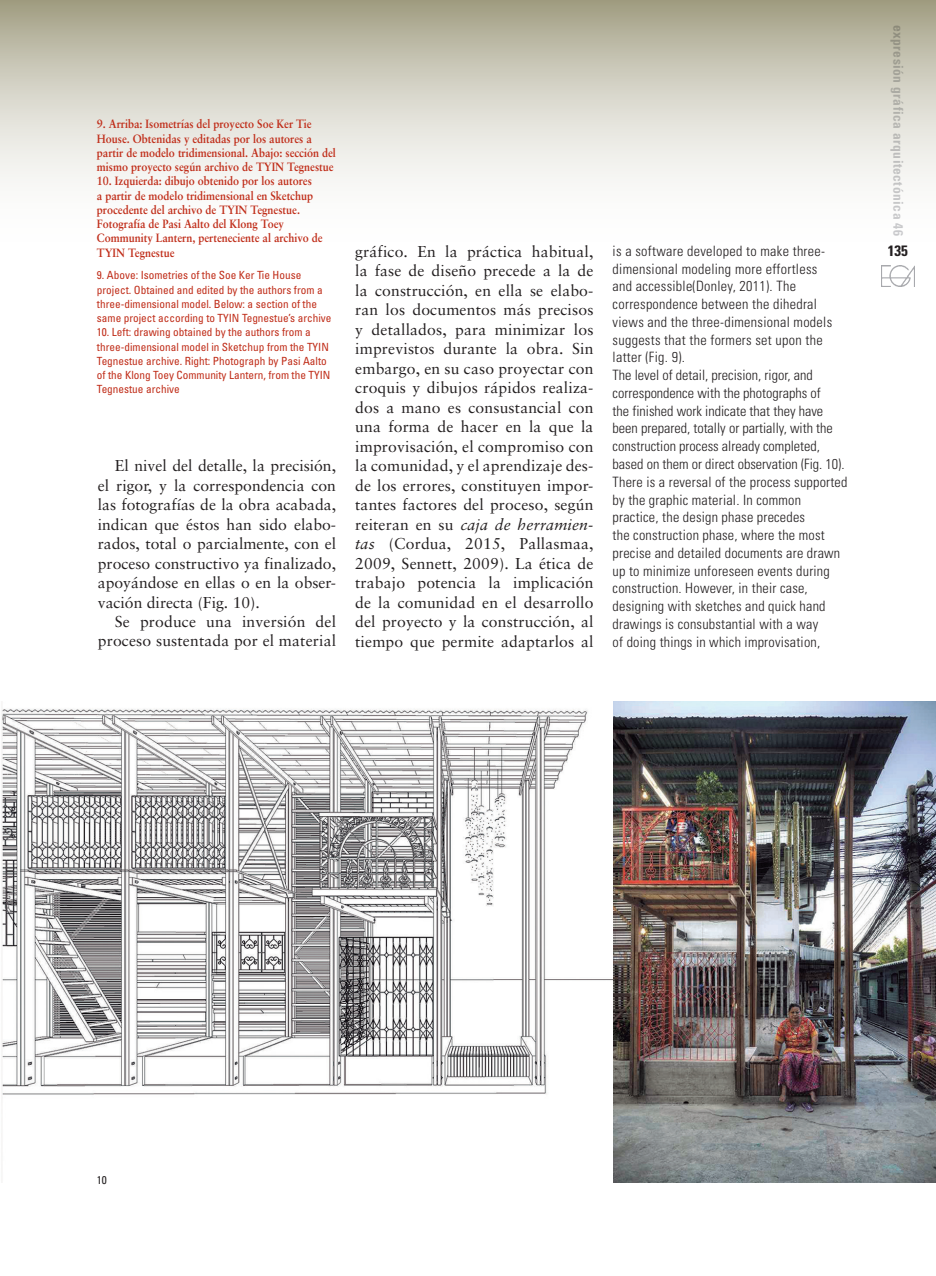
<style>
.page{position:relative;width:936px;height:1276px;background:#fff}
.page>*{position:absolute;margin:0;border:0;box-sizing:border-box;transform-origin:0 0}
.t1{font:15.75px/19.5px "Sabon";letter-spacing:.01em;color:#231f20;text-align:justify}
.t2{font:700 condensed 15px "Univers";color:#231f20}
.t3{font:300 condensed 14.25px/17.7px "Univers";letter-spacing:.015em;color:#231f20}
.t4{font:700 condensed 13.5px "Univers";letter-spacing:.035em;color:#a8a9ad}
.t5{font:700 12px/14.2px "Sabon";color:#c02d19;scale:.9 1}
.t6{font:condensed 11.25px/14.2px "Univers";color:#c02d19}
.PIES_DE_FOTO_INGLES{font:condensed 11.25px "Univers";color:#231f20}
.s1{font-style:italic}
</style>
<div class="page">
<svg style="left:1px;top:0;width:934px;height:183px"></svg>
<img style="left:0;top:0;width:1px;height:183px">
<img style="left:1px;top:701px;width:934px;height:481px">
<img style="left:881px;top:265px;width:33px;height:21px">
<p class="t5" style="left:97px;top:117px;width:267px">9. Arriba: Isometrías del proyecto Soe Ker Tie House. Obtenidas y editadas por los autores a partir de modelo tridimensional. Abajo: sección del mismo proyecto según archivo de TYIN Tegnestue</p>
<p class="t5" style="left:97px;top:174px;width:252px">10. Izquierda: dibujo obtenido por los autores<br>a partir de modelo tridimensional en Sketchup procedente del archivo de TYIN Tegnestue.<br>Fotografía de Pasi Aalto del Klong Toey Community Lantern, perteneciente al archivo de TYIN Tegnestue</p>
<p class="t6" style="left:97px;top:268px;width:236px">9. Above: Isometries of the Soe Ker Tie House project. Obtained and edited by the authors from a three-dimensional model. Below: a section of the same project according to TYIN Tegnestue’s archive</p>
<p class="t6" style="left:97px;top:325px;width:235px">10. Left: drawing obtained by the authors from a three-dimensional model in Sketchup from the TYIN Tegnestue archive. Right: Photograph by Pasi Aalto of the Klong Toey Community Lantern, from the TYIN Tegnestue archive</p>
<p class="t1" style="left:98px;top:456px;width:240px;text-indent:17px">El nivel del detalle, la precisión, el rigor, y la correspondencia con las fotografías de la obra acabada, indican que éstos han sido elabo&shy;rados, total o parcialmente, con el proceso constructivo ya finalizado, apoyándose en ellas o en la obser&shy;vación directa (Fig. 10).</p>
<p class="t1" style="left:98px;top:611px;width:240px;text-align:right">Se produce una inversión del proceso sustentada por el material</p>
<p class="t1" style="left:355px;top:241px;width:240px">gráfico. En la práctica habitual, la fase de diseño precede a la de la construcción, en ella se elabo&shy;ran los documentos más precisos y detallados, para minimizar los imprevistos durante la obra. Sin embargo, en su caso proyectar con croquis y dibujos rápidos realiza&shy;dos a mano es consustancial con una forma de hacer en la que la improvisación, el compromiso con la comunidad, y el aprendizaje des&shy;de los errores, constituyen impor&shy;tantes factores del proceso, según reiteran en su <span class="s1">caja de herramien&shy;tas</span> (Cordua, 2015, Pallasmaa, 2009, Sennett, 2009). La ética de trabajo potencia la implicación de la comunidad en el desarrollo del proyecto y la construcción, al tiempo que permite adaptarlos al</p>
<p class="t3" style="left:612px;top:242px;width:221px">is a software developed to make three&shy;dimensional modeling more effortless and accessible(Donley, 2011). The correspondence between the dihedral views and the three-dimensional models suggests that the formers set upon the latter (Fig. 9).</p>
<p class="t3" style="left:612px;top:366px;width:233px">The level of detail, precision, rigor, and correspondence with the photographs of<br>the finished work indicate that they have been prepared, totally or partially, with the construction process already completed, based on them or direct observation (Fig. 10).</p>
<p class="t3" style="left:612px;top:473px;width:236px">There is a reversal of the process supported by the graphic material. In common practice, the design phase precedes<br>the construction phase, where the most precise and detailed documents are drawn up to minimize unforeseen events during construction. However, in their case, designing with sketches and quick hand drawings is consubstantial with a way<br>of doing things in which improvisation,</p>
<p class="t4" style="left:906px;top:25px;width:213px;rotate:90deg">expresión gráfica arquitectónica 46</p>
<p class="t2" style="left:887px;top:242px;width:21px">135</p>
<p class="PIES_DE_FOTO_INGLES" style="left:97px;top:1172px;width:11px">10</p>
</div>
